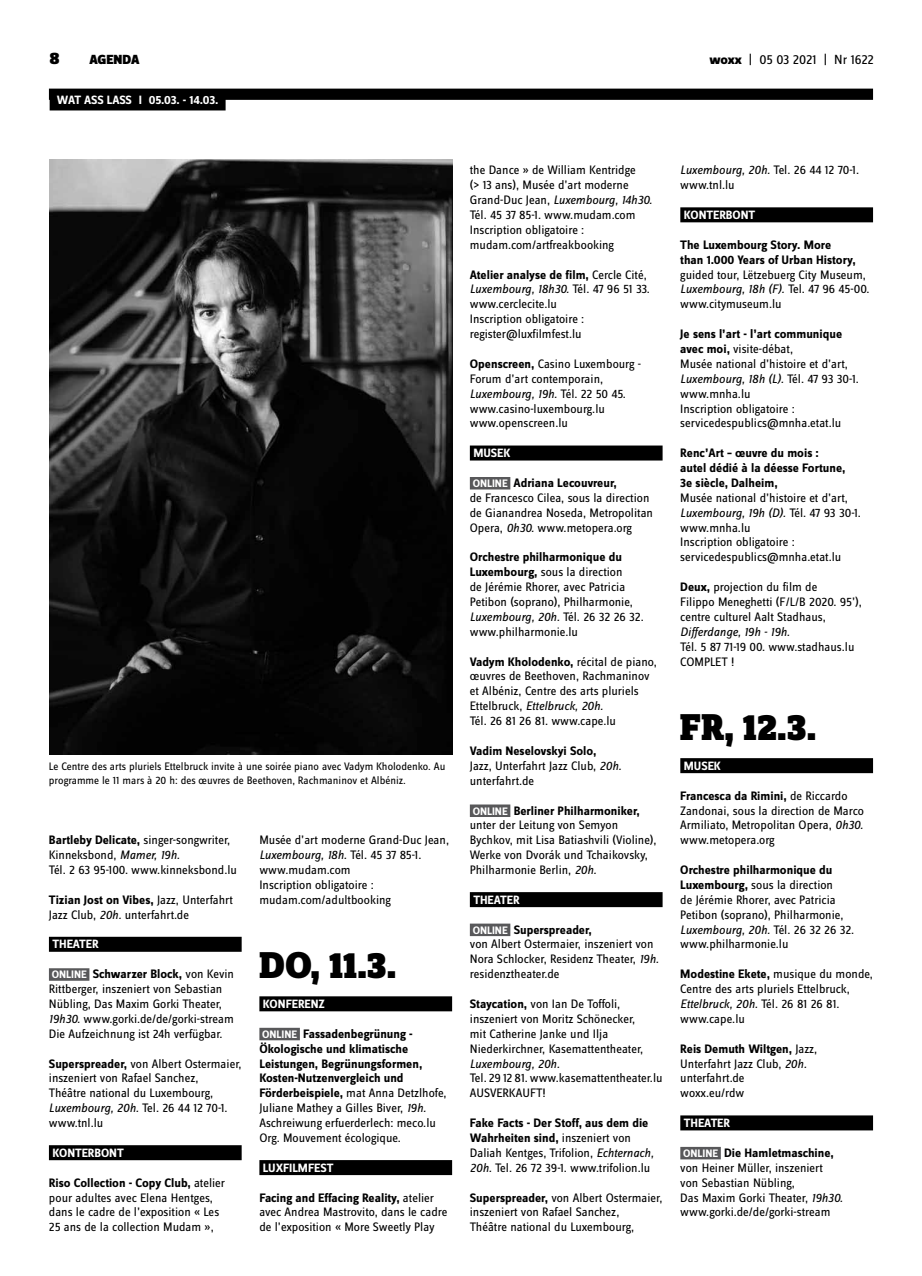
<style>
.page{position:relative;width:922px;height:1276px;background:#fff}
.page>*{position:absolute;margin:0;border:0;box-sizing:border-box;transform-origin:0 0}
.t1{font:900 38.75px "Zine Slab Dis";color:#000}
.t2{font:900 17.5px "Zine Sans Dis";color:#000}
.t3{font:13.75px "Zine Sans Dis";letter-spacing:-.01em;color:#000}
.t4{font:900 13.75px "Zine Sans Dis";color:#000}
.t5{font:12.75px/14.9px "Zine Sans Dis";color:#000}
.t6{font:700 12.75px/14.9px "Zine Sans Dis";color:#000}
.t7{font:italic 12.75px "Zine Sans Dis";color:#000}
.t8{font:700 12.5px "Zine Sans Dis";color:#fff}
.t9{font:11.25px/14.9px "Zine Sans Dis";color:#000}
.s1{font-weight:800}
.s2{font-weight:700}
.s3{font-style:italic}
.s4{font-weight:700;font-size:11.25px;color:#fff}
.s5{font-size:11.25px;color:#fff}
.s6{font-weight:400}
.s7{font-weight:400;font-style:italic}
</style>
<div class="page">
<div style="left:680px;top:207px;width:192px;height:15px;background:#000"></div>
<div style="left:680px;top:758px;width:192px;height:15px;background:#000"></div>
<div style="left:680px;top:1115px;width:192px;height:15px;background:#000"></div>
<div style="left:680px;top:1147px;width:40px;height:12px;background:#58585a"></div>
<div style="left:49px;top:936px;width:192px;height:15px;background:#000"></div>
<div style="left:49px;top:968px;width:40px;height:12px;background:#58585a"></div>
<div style="left:49px;top:1145px;width:192px;height:15px;background:#000"></div>
<div style="left:259px;top:996px;width:193px;height:15px;background:#000"></div>
<div style="left:259px;top:1027px;width:41px;height:13px;background:#58585a"></div>
<div style="left:259px;top:1160px;width:193px;height:15px;background:#000"></div>
<div style="left:469px;top:445px;width:193px;height:15px;background:#000"></div>
<div style="left:469px;top:477px;width:41px;height:12px;background:#58585a"></div>
<div style="left:469px;top:804px;width:41px;height:13px;background:#58585a"></div>
<div style="left:469px;top:892px;width:193px;height:15px;background:#000"></div>
<div style="left:469px;top:923px;width:41px;height:13px;background:#58585a"></div>
<div style="left:49px;top:89px;width:823px;height:11px;background:#000"></div>
<div style="left:50px;top:94px;width:175px;height:16px;background:#000"></div>
<img style="left:50px;top:159px;width:402px;height:596px">
<h2 class="t2" style="left:50px;top:49px;width:12px">8</h2>
<p class="t4" style="left:89px;top:52px;width:52px">AGENDA</p>
<p class="t3" style="left:709px;top:53px;width:166px"><span class="s1">woxx</span> | 05 03 2021 | Nr 1622</p>
<p class="t8" style="left:57px;top:93px;width:35px">WAT ASS</p>
<p class="t8" style="left:107px;top:93px;width:12px">LASS</p>
<p class="t8" style="left:139px;top:93px;width:81px">I 05.03. - 14.03.</p>
<p class="t9" style="left:49px;top:759px;width:398px">Le Centre des arts pluriels Ettelbruck invite à une soirée piano avec Vadym Kholodenko. Au programme le 11 mars à 20 h: des œuvres de Beethoven, Rachmaninov et Albéniz.</p>
<p class="t5" style="left:49px;top:833px;width:189px"><span class="s2">Bartleby Delicate,</span> singer-songwriter,<br>Kinneksbond, <span class="s3">Mamer, 19h.<br></span>Tél. 2 63 95-100. www.kinneksbond.lu</p>
<p class="t5" style="left:49px;top:892px;width:185px"><span class="s2">Tizian Jost on Vibes,</span> Jazz, Unterfahrt<br>Jazz Club, <span class="s3">20h.</span> unterfahrt.de</p>
<p class="t8" style="left:52px;top:938px;width:46px">th eater</p>
<p class="t5" style="left:49px;top:967px;width:186px"><span class="s4">ON LINE</span> <span class="s2">Schwarzer Block,</span> von Kevin Rittberger, inszeniert von Sebastian Nübling, Das Maxim Gorki Theater, <span class="s3">19h30.</span> www.gorki.de/de/gorki-stream Die Aufzeichnung ist 24h verfügbar.</p>
<p class="t5" style="left:49px;top:1056px;width:194px"><span class="s2">Superspreader,</span> von Albert Ostermaier, inszeniert von Rafael Sanchez,<br>Théâtre national du Luxembourg,<br><span class="s3">Luxembourg, 20h.</span> Tel. 26 44 12 70-1. www.tnl.lu</p>
<p class="t8" style="left:52px;top:1146px;width:70px">konterbont</p>
<p class="t5" style="left:49px;top:1175px;width:178px"><span class="s2">Riso Collection - Copy Club,</span> atelier pour adultes avec Elena Hentges, dans le cadre de l’exposition « Les 25 ans de la collection Mudam »,</p>
<p class="t5" style="left:259px;top:833px;width:191px">Musée d’art moderne Grand-Duc Jean,<br><span class="s3">Luxembourg, 18h.</span> Tél. 45 37 85-1. www.mudam.com<br>Inscription obligatoire : mudam.com/adultbooking</p>
<h1 class="t1" style="left:259px;top:944px;width:138px">Do, 11.3.</h1>
<p class="t8" style="left:263px;top:997px;width:64px">konferenz</p>
<p class="t6" style="left:259px;top:1026px;width:189px"><span class="s5">ONLINE</span> Fassadenbegrünung -<br>Ökologische und klimatische<br>Leistungen, Begrünungsformen,<br>Kosten-Nutzenvergleich und<br>Förderbeispiele, <span class="s6">mat Anna Detzlhofe,<br>Juliane Mathey a Gilles Biver,</span> <span class="s7">19h.<br></span><span class="s6">Aschreiwung erfuerderlech: meco.lu<br>Org. Mouvement écologique.</span></p>
<p class="t8" style="left:263px;top:1161px;width:69px">luxfilmfest</p>
<p class="t5" style="left:259px;top:1190px;width:189px"><span class="s2">Facing and Effacing Reality,</span> atelier avec Andrea Mastrovito, dans le cadre de l’exposition « More Sweetly Play</p>
<p class="t5" style="left:469px;top:163px;width:184px">the Dance » de William Kentridge<br>(&gt; 13 ans), Musée d’art moderne<br>Grand-Duc Jean, <span class="s3">Luxembourg, 14h30.<br></span>Tél. 45 37 85-1. www.mudam.com<br>Inscription obligatoire : mudam.com/artfreakbooking</p>
<p class="t5" style="left:469px;top:267px;width:181px"><span class="s2">Atelier analyse de film,</span> Cercle Cité,<br><span class="s3">Luxembourg, 18h30.</span> Tél. 47 96 51 33. www.cerclecite.lu<br>Inscription obligatoire : register@luxfilmfest.lu</p>
<p class="t5" style="left:469px;top:357px;width:173px"><span class="s2">Openscreen,</span> Casino Luxembourg -<br>Forum d’art contemporain,<br><span class="s3">Luxembourg, 19h.</span> Tél. 22 50 45. www.casino-luxembourg.lu www.openscreen.lu</p>
<p class="t8" style="left:473px;top:447px;width:39px">musek</p>
<p class="t5" style="left:469px;top:476px;width:185px"><span class="s4">ON LINE</span> <span class="s2">Adriana Lecouvreur,<br></span>de Francesco Cilea, sous la direction de Gianandrea Noseda, Metropolitan Opera, <span class="s3">0h30.</span> www.metopera.org</p>
<p class="t5" style="left:469px;top:550px;width:175px"><span class="s2">Orchestre philharmonique du<br>Luxembourg,</span> sous la direction<br>de Jérémie Rhorer, avec Patricia<br>Petibon (soprano), Philharmonie,<br><span class="s3">Luxembourg, 20h.</span> Tél. 26 32 26 32. www.philharmonie.lu</p>
<p class="t5" style="left:469px;top:654px;width:188px"><span class="s2">Vadym Kholodenko,</span> récital de piano, œuvres de Beethoven, Rachmaninov et Albéniz, Centre des arts pluriels Ettelbruck, <span class="s3">Ettelbruck, 20h.<br></span>Tél. 26 81 26 81. www.cape.lu</p>
<p class="t5" style="left:469px;top:744px;width:153px"><span class="s2">Vadim Neselovskyi Solo,<br></span>Jazz, Unterfahrt Jazz Club, <span class="s3">20h. </span>unterfahrt.de</p>
<p class="t5" style="left:469px;top:803px;width:188px"><span class="s4">ONLINE</span> <span class="s2">Berliner Philharmoniker, </span>unter der Leitung von Semyon Bychkov, mit Lisa Batiashvili (Violine), Werke von Dvorák und Tchaikovsky, Philharmonie Berlin, <span class="s3">20h.</span></p>
<p class="t8" style="left:473px;top:893px;width:46px">th eater</p>
<p class="t5" style="left:469px;top:922px;width:190px"><span class="s4">ONLINE</span> <span class="s2">Superspreader,<br></span>von Albert Ostermaier, inszeniert von<br>Nora Schlocker, Residenz Theater, <span class="s3">19h. </span>residenztheater.de</p>
<p class="t5" style="left:469px;top:997px;width:175px"><span class="s2">Staycation,</span> von Ian De Toffoli, inszeniert von Moritz Schönecker, mit Catherine Janke und Ilja Niederkirchner, Kasemattentheater,</p>
<p class="t7" style="left:469px;top:1056px;width:91px">Luxembourg, 20h.</p>
<p class="t5" style="left:469px;top:1071px;width:194px">Tel. 29 12 81.www.kasemattentheater.lu<br>AUSVERKAUFT!</p>
<p class="t5" style="left:469px;top:1116px;width:185px"><span class="s2">Fake Facts - Der Stoff, aus dem die Wahrheiten sind,</span> inszeniert von Daliah Kentges, Trifolion, <span class="s3">Echternach, 20h.</span> Tel. 26 72 39-1. www.trifolion.lu</p>
<p class="t5" style="left:469px;top:1190px;width:194px"><span class="s2">Superspreader,</span> von Albert Ostermaier, inszeniert von Rafael Sanchez,<br>Théâtre national du Luxembourg,</p>
<p class="t5" style="left:680px;top:163px;width:180px"><span class="s3">Luxembourg, 20h.</span> Tel. 26 44 12 70-1. www.tnl.lu</p>
<p class="t8" style="left:683px;top:208px;width:70px">konterbont</p>
<p class="t6" style="left:680px;top:238px;width:177px">The Luxembourg Story. More than 1.000 Years of Urban History,</p>
<p class="t5" style="left:680px;top:267px;width:191px">guided tour, Lëtzebuerg City Museum,<br><span class="s3">Luxembourg, 18h (F).</span> Tel. 47 96 45-00. www.citymuseum.lu</p>
<p class="t5" style="left:680px;top:327px;width:180px"><span class="s2">Je sens l’art - l’art communique avec moi,</span> visite-débat,<br>Musée national d’histoire et d’art,<br><span class="s3">Luxembourg, 18h (L).</span> Tél. 47 93 30-1. www.mnha.lu<br>Inscription obligatoire : servicedespublics@mnha.etat.lu</p>
<p class="t6" style="left:680px;top:446px;width:167px">Renc’Art – œuvre du mois : autel dédié à la déesse Fortune,<br>3e siècle, Dalheim,</p>
<p class="t5" style="left:680px;top:491px;width:182px">Musée national d’histoire et d’art,<br><span class="s3">Luxembourg, 19h (D).</span> Tél. 47 93 30-1. www.mnha.lu<br>Inscription obligatoire : servicedespublics@mnha.etat.lu</p>
<p class="t5" style="left:680px;top:580px;width:183px"><span class="s2">Deux,</span> projection du film de<br>Filippo Meneghetti (F/L/B 2020. 95’), centre culturel Aalt Stadhaus,</p>
<p class="t7" style="left:680px;top:625px;width:111px">Differdange, 19h - 19h.</p>
<p class="t5" style="left:680px;top:639px;width:176px">Tél. 5 87 71-19 00. www.stadhaus.lu<br>COMPLET !</p>
<h1 class="t1" style="left:680px;top:706px;width:137px">Fr, 12.3.</h1>
<p class="t8" style="left:683px;top:759px;width:39px">musek</p>
<p class="t5" style="left:680px;top:788px;width:185px"><span class="s2">Francesca da Rimini,</span> de Riccardo<br>Zandonai, sous la direction de Marco<br>Armiliato, Metropolitan Opera, <span class="s3">0h30. </span>www.metopera.org</p>
<p class="t5" style="left:680px;top:863px;width:175px"><span class="s2">Orchestre philharmonique du<br>Luxembourg,</span> sous la direction<br>de Jérémie Rhorer, avec Patricia<br>Petibon (soprano), Philharmonie,<br><span class="s3">Luxembourg, 20h.</span> Tél. 26 32 26 32. www.philharmonie.lu</p>
<p class="t5" style="left:680px;top:967px;width:194px"><span class="s2">Modestine Ekete,</span> musique du monde,<br>Centre des arts pluriels Ettelbruck,<br><span class="s3">Ettelbruck, 20h.</span> Tél. 26 81 26 81. www.cape.lu</p>
<p class="t5" style="left:680px;top:1041px;width:138px"><span class="s2">Reis Demuth Wiltgen,</span> Jazz,<br>Unterfahrt Jazz Club, <span class="s3">20h. </span>unterfahrt.de<br>woxx.eu/rdw</p>
<p class="t8" style="left:683px;top:1116px;width:46px">th eater</p>
<p class="t5" style="left:680px;top:1145px;width:164px"><span class="s4">ONLINE</span> <span class="s2">Die Hamletmaschine, </span>von Heiner Müller, inszeniert von Sebastian Nübling,<br>Das Maxim Gorki Theater, <span class="s3">19h30. </span>www.gorki.de/de/gorki-stream</p>
</div>
